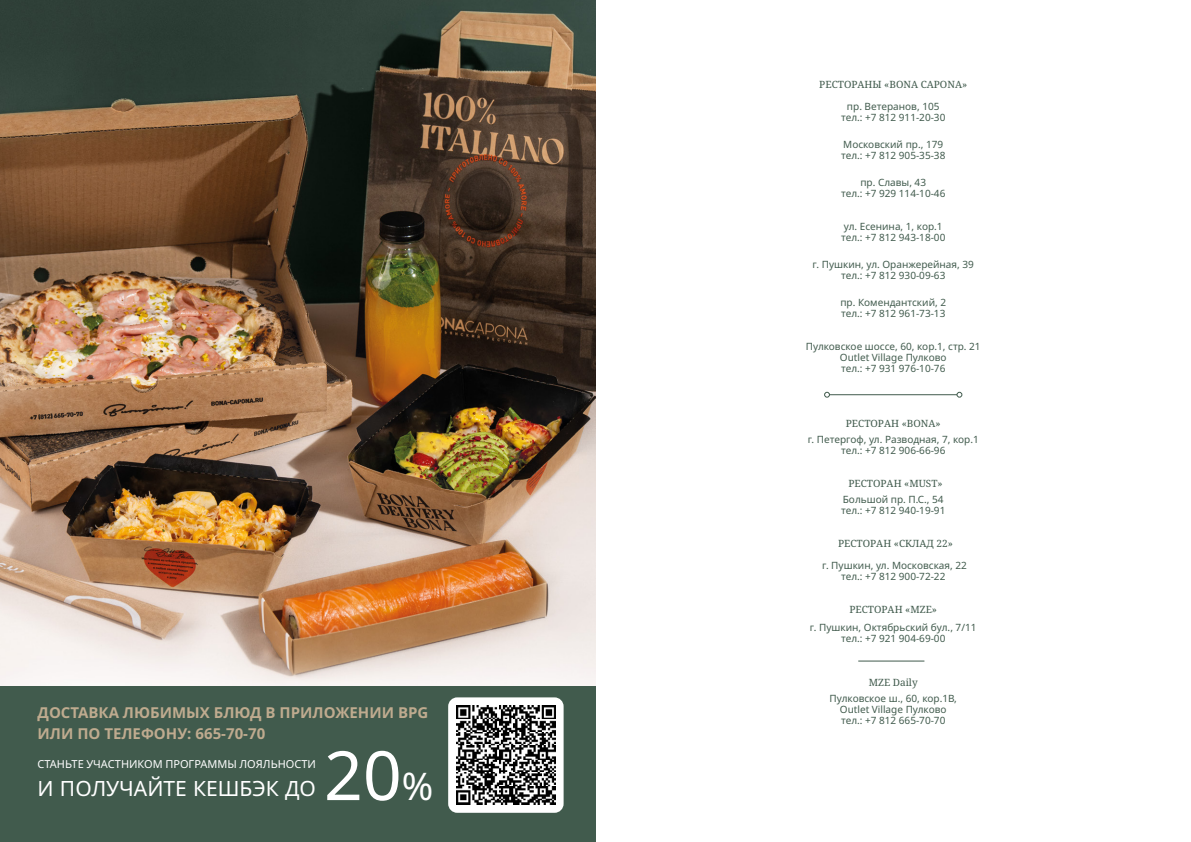
<style>
.page{position:relative;width:1191px;height:842px;background:#fff}
.page>*{position:absolute;margin:0;border:0;box-sizing:border-box;transform-origin:0 0}
.t1{font:68px "Noto Sans";color:#fff}
.t2{font:21px "Noto Sans";color:#fff}
.t3{font:700 15px/21px "Noto Sans";color:#bfab8f}
.t4{font:11px "Noto Sans";color:#fff}
.t5{font:10px/11px "Noto Sans";color:#415b4d;text-align:center}
.t6{font:10px "Noto Serif";color:#415b4d}
.s1{font-size:38px}
</style>
<div class="page">
<img style="left:0;top:0;width:595px;height:687px">
<div style="left:0;top:687px;width:595px;height:155px;background:#415b4d"></div>
<div style="left:448px;top:697px;width:115px;height:116px;background:#fff;border-radius:9px"></div>
<img style="left:456px;top:705px;width:99px;height:100px">
<hr style="left:829px;top:394px;width:128px;height:1px;background:#415b4d">
<svg style="left:956px;top:392px;width:6px;height:5px"></svg>
<svg style="left:824px;top:392px;width:5px;height:5px"></svg>
<hr style="left:858px;top:661px;width:66px;height:1px;background:#415b4d">
<h3 class="t3" style="left:38px;top:702px;width:392px">ДОСТАВКА ЛЮБИМЫХ БЛЮД В ПРИЛОЖЕНИИ BPG<br>ИЛИ ПО ТЕЛЕФОНУ: 665-70-70</h3>
<p class="t4" style="left:38px;top:758px;width:280px">СТАНЬТЕ УЧАСТНИКОМ ПРОГРАММЫ ЛОЯЛЬНОСТИ</p>
<h2 class="t2" style="left:38px;top:776px;width:280px">И ПОЛУЧАЙТЕ КЕШБЭК ДО</h2>
<h1 class="t1" style="left:324px;top:737px;width:111px">20<span class="s1">%</span></h1>
<p class="t6" style="left:819px;top:77px;width:149px">РЕСТОРАНЫ «BONA CAPONA»</p>
<p class="t5" style="left:841px;top:101px;width:106px">пр. Ветеранов, 105 тел.: +7 812 911-20-30</p>
<p class="t5" style="left:841px;top:139px;width:106px;text-align:left">Московский пр., 179 тел.: +7 812 905-35-38</p>
<p class="t5" style="left:841px;top:177px;width:106px">пр. Славы, 43<br>тел.: +7 929 114-10-46</p>
<p class="t5" style="left:841px;top:221px;width:106px;text-align:left">ул. Есенина, 1, кор.1 тел.: +7 812 943-18-00</p>
<p class="t5" style="left:812px;top:259px;width:163px">г. Пушкин, ул. Оранжерейная, 39 тел.: +7 812 930-09-63</p>
<p class="t5" style="left:840px;top:297px;width:107px;text-align:left">пр. Комендантский, 2 тел.: +7 812 961-73-13</p>
<p class="t5" style="left:806px;top:341px;width:176px">Пулковское шоссе, 60, кор.1, стр. 21<br>Outlet Village Пулково<br>тел.: +7 931 976-10-76</p>
<p class="t6" style="left:846px;top:416px;width:96px">РЕСТОРАН «BONA»</p>
<p class="t5" style="left:807px;top:434px;width:172px">г. Петергоф, ул. Разводная, 7, кор.1 тел.: +7 812 906-66-96</p>
<p class="t6" style="left:848px;top:476px;width:96px">РЕСТОРАН «MUST»</p>
<p class="t5" style="left:841px;top:494px;width:106px;text-align:left">Большой пр. П.С., 54 тел.: +7 812 940-19-91</p>
<p class="t6" style="left:838px;top:536px;width:116px">РЕСТОРАН «СКЛАД 22»</p>
<p class="t5" style="left:822px;top:560px;width:146px">г. Пушкин, ул. Московская, 22 тел.: +7 812 900-72-22</p>
<p class="t6" style="left:849px;top:602px;width:89px">РЕСТОРАН «MZE»</p>
<p class="t5" style="left:810px;top:622px;width:168px">г. Пушкин, Октябрьский бул., 7/11 тел.: +7 921 904-69-00</p>
<p class="t6" style="left:868px;top:675px;width:50px">MZE Daily</p>
<p class="t5" style="left:829px;top:693px;width:129px">Пулковское ш., 60, кор.1В,<br>Outlet Village Пулково тел.: +7 812 665-70-70</p>
</div>
